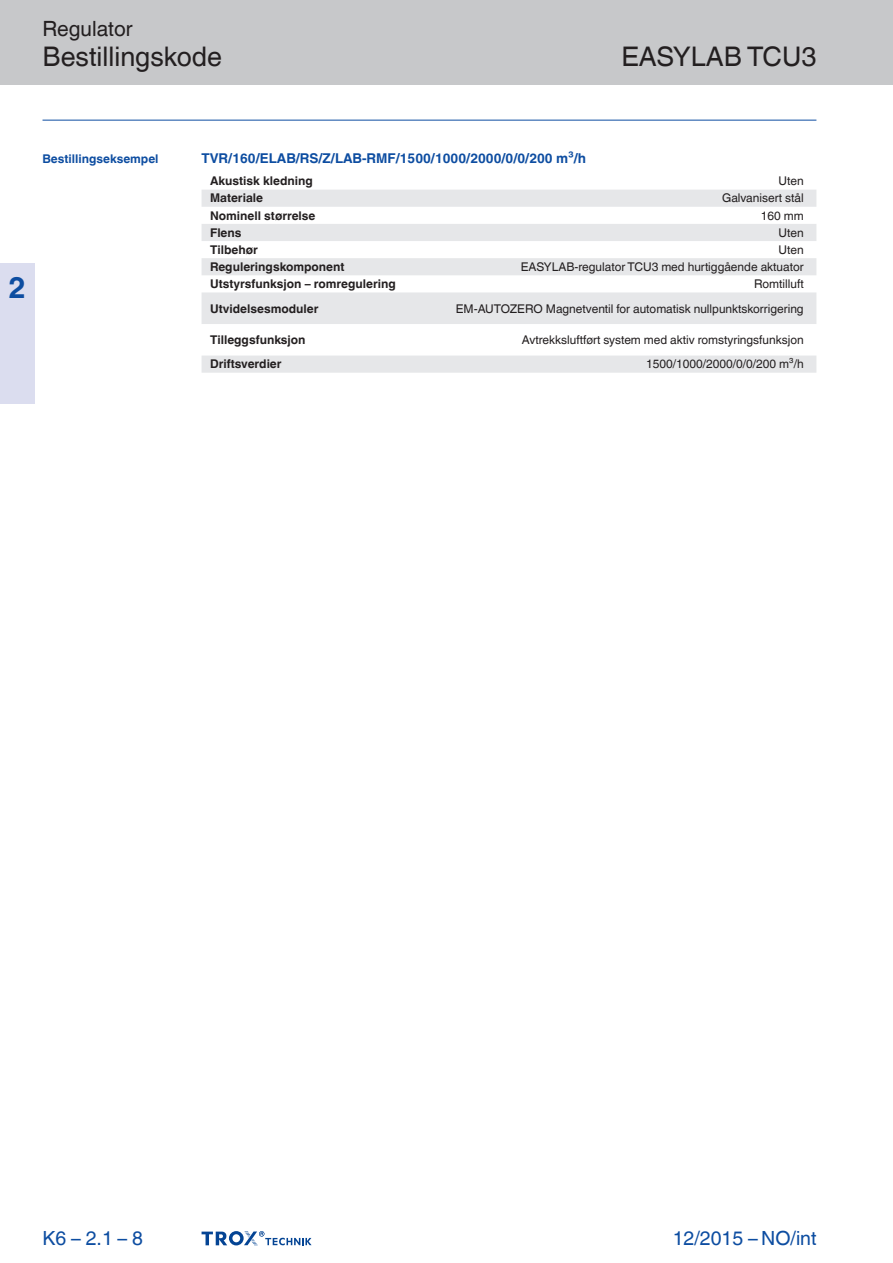
<style>
.page{position:relative;width:893px;height:1263px;background:#fff}
.page>*{position:absolute;margin:0;border:0;box-sizing:border-box;transform-origin:0 0}
.Register-Tab-Ziffern{font:700 30px "TROX Helvetica";color:#0d4da1}
.Navigation_2{font:27px "TROX Helvetica";color:#231f20}
.Navigation_3{font:27px "TROX Helvetica";color:#231f20}
.Navigation_1{font:21px "TROX Helvetica";color:#231f20}
.pagina_li-re{font:19.5px "TROX Helvetica";color:#0d4da1}
.table_title{font:700 13.5px "TROX Helvetica";color:#0d4da1}
.table_copy_right_v-c{font:12px "TROX Helvetica";color:#231f20}
.table_copy_h-cent_v{font:700 12px "TROX Helvetica";color:#231f20}
.marg_title_blue{font:700 12px "TROX Helvetica";color:#0d4da1}
</style>
<div class="page">
<div style="left:0;top:0;width:893px;height:85px;background:#c7c8ca"></div>
<div style="left:0;top:264px;width:34px;height:140px;background:#dbddef"></div>
<svg style="left:202px;top:1231px;width:110px;height:15px"></svg>
<hr style="left:43px;top:120px;width:773px;height:1px;background:#0d4da1">
<svg style="left:202px;top:190px;width:614px;height:183px;fill:#e6e7e9"></svg>
<p class="Navigation_1" style="left:43px;top:17px;width:92px">Regulator</p>
<p class="Navigation_2" style="left:43px;top:41px;width:181px">Bestillingskode</p>
<p class="Navigation_3" style="left:621px;top:41px;width:197px">EASYLAB TCU3</p>
<p class="Register-Tab-Ziffern" style="left:8px;top:270px;width:19px">2</p>
<p class="marg_title_blue" style="left:43px;top:151px;width:118px">Bestillingseksempel</p>
<p class="table_title" style="left:202px;top:150px;width:386px">TVR/160/ELAB/RS/Z/LAB-RMF/1500/1000/2000/0/0/200 m³/h</p>
<p class="table_copy_h-cent_v" style="left:210px;top:174px;width:104px">Akustisk kledning</p>
<p class="table_copy_right_v-c" style="left:778px;top:174px;width:27px">Uten</p>
<p class="table_copy_h-cent_v" style="left:210px;top:191px;width:54px">Materiale</p>
<p class="table_copy_right_v-c" style="left:722px;top:191px;width:83px">Galvanisert stål</p>
<p class="table_copy_h-cent_v" style="left:210px;top:208px;width:107px">Nominell størrelse</p>
<p class="table_copy_right_v-c" style="left:761px;top:208px;width:44px">160 mm</p>
<p class="table_copy_h-cent_v" style="left:210px;top:226px;width:33px">Flens</p>
<p class="table_copy_right_v-c" style="left:778px;top:226px;width:27px">Uten</p>
<p class="table_copy_h-cent_v" style="left:210px;top:243px;width:49px">Tilbehør</p>
<p class="table_copy_right_v-c" style="left:778px;top:243px;width:27px">Uten</p>
<p class="table_copy_h-cent_v" style="left:210px;top:260px;width:136px">Reguleringskomponent</p>
<p class="table_copy_right_v-c" style="left:521px;top:260px;width:284px">EASYLAB-regulator TCU3 med hurtiggående aktuator</p>
<p class="table_copy_h-cent_v" style="left:210px;top:277px;width:187px">Utstyrsfunksjon – romregulering</p>
<p class="table_copy_right_v-c" style="left:754px;top:277px;width:51px">Romtilluft</p>
<p class="table_copy_h-cent_v" style="left:210px;top:301px;width:110px">Utvidelsesmoduler</p>
<p class="table_copy_right_v-c" style="left:456px;top:301px;width:349px">EM-AUTOZERO Magnetventil for automatisk nullpunktskorrigering</p>
<p class="table_copy_h-cent_v" style="left:210px;top:333px;width:97px">Tilleggsfunksjon</p>
<p class="table_copy_right_v-c" style="left:522px;top:333px;width:283px">Avtrekksluftført system med aktiv romstyringsfunksjon</p>
<p class="table_copy_h-cent_v" style="left:210px;top:357px;width:73px">Driftsverdier</p>
<p class="table_copy_right_v-c" style="left:646px;top:357px;width:159px">1500/1000/2000/0/0/200 m³/h</p>
<p class="pagina_li-re" style="left:43px;top:1227px;width:102px">K6 – 2.1 – 8</p>
<h3 class="pagina_li-re" style="left:673px;top:1227px;width:145px">12/2015 – NO/int</h3>
</div>
